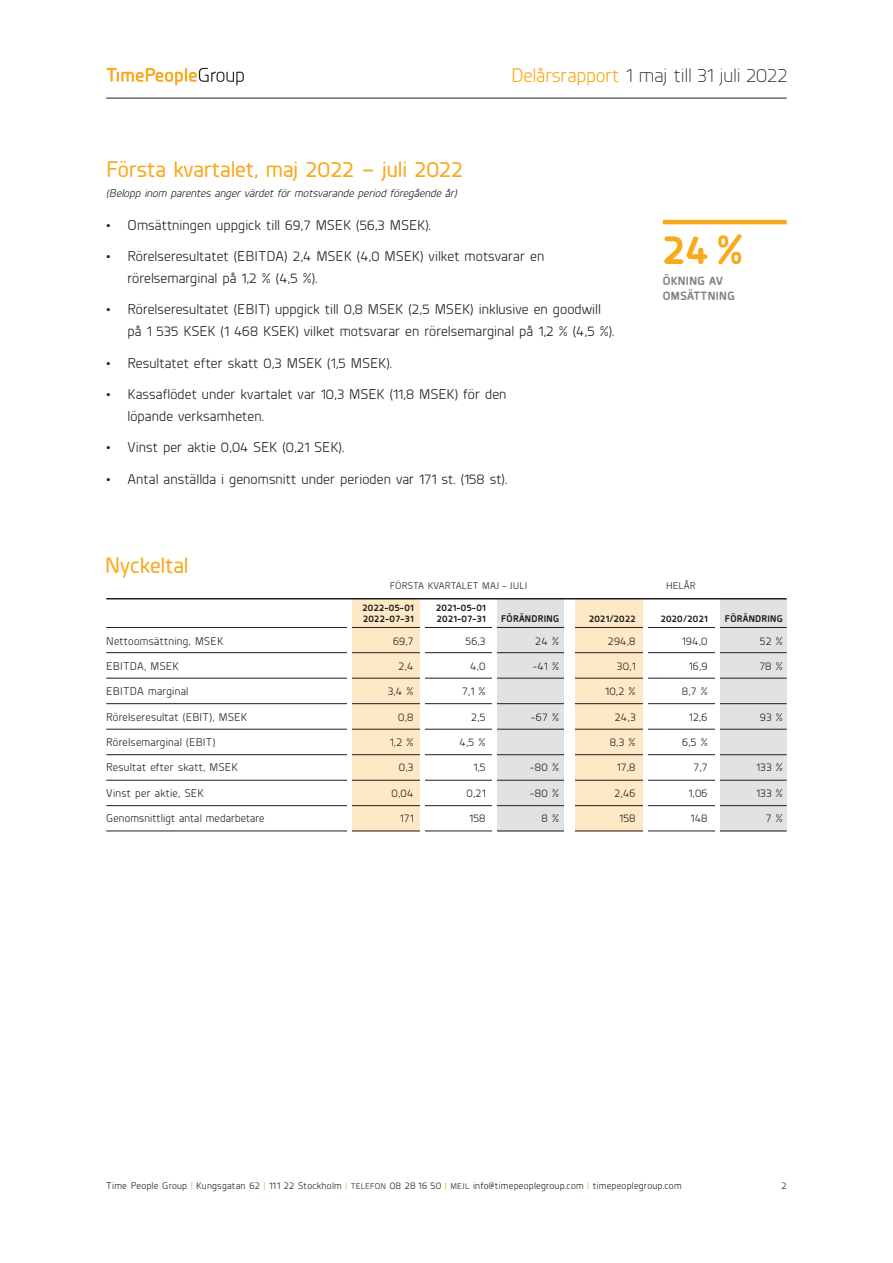
<style>
.page{position:relative;width:893px;height:1263px;background:#fff}
.page>*{position:absolute;margin:0;border:0;box-sizing:border-box;transform-origin:0 0}
.t1{font:700 42px "Planer";color:#f9a91b}
.t2{font:500 22.5px "Planer";color:#f9a91b}
.t3{font:300 19.5px "Planer";letter-spacing:-.005em;color:#231f20}
.t4{font:14.25px/22.2px "Planer";letter-spacing:.01em;color:#231f20}
.t5{font:700 12px/15px "Planer";letter-spacing:.025em;color:#808285}
.t6{font:11.25px "Planer";letter-spacing:.025em;color:#231f20}
.t7{font:italic 11.25px "Planer";color:#231f20}
.t8{font:9.75px "Planer";letter-spacing:.025em;color:#231f20}
.t9{font:700 9.75px "Planer";letter-spacing:.025em;color:#231f20}
.s1{font-weight:400;color:#f9a91b}
.s2{font-size:24px}
.s3{color:#f9a91b}
.s4{font-size:8.25px}
</style>
<div class="page">
<svg style="left:106px;top:68px;width:138px;height:18px"></svg>
<hr style="left:106px;top:98px;width:681px;height:1px;background:#231f20">
<div style="left:352px;top:599px;width:68px;height:232px;background:#fde9c6"></div>
<div style="left:497px;top:599px;width:68px;height:232px;background:#e1e2e4"></div>
<div style="left:575px;top:599px;width:68px;height:232px;background:#fde9c6"></div>
<div style="left:720px;top:599px;width:67px;height:232px;background:#e1e2e4"></div>
<hr style="left:106px;top:627px;width:681px;height:1px;background:#231f20">
<hr style="left:106px;top:652px;width:681px;height:1px;background:#231f20">
<hr style="left:106px;top:678px;width:681px;height:1px;background:#231f20">
<hr style="left:106px;top:703px;width:681px;height:1px;background:#231f20">
<hr style="left:106px;top:729px;width:681px;height:1px;background:#231f20">
<hr style="left:106px;top:754px;width:681px;height:1px;background:#231f20">
<hr style="left:106px;top:780px;width:681px;height:1px;background:#231f20">
<hr style="left:106px;top:805px;width:681px;height:1px;background:#231f20">
<hr style="left:106px;top:831px;width:681px;height:1px;background:#231f20">
<div style="left:347px;top:596px;width:5px;height:269px;background:#fff"></div>
<hr style="left:420px;top:596px;width:4px;height:269px;background:#fff">
<div style="left:492px;top:596px;width:5px;height:269px;background:#fff"></div>
<div style="left:564px;top:596px;width:11px;height:269px;background:#fff"></div>
<hr style="left:643px;top:596px;width:4px;height:269px;background:#fff">
<div style="left:715px;top:596px;width:5px;height:269px;background:#fff"></div>
<hr style="left:106px;top:598px;width:681px;height:1px;background:#231f20">
<hr style="left:663px;top:220px;width:124px;height:4px;background:#f9a91b">
<h3 class="t3" style="left:511px;top:63px;width:278px"><span class="s1">Delårsrapport</span> 1 maj till 31 juli 2022</h3>
<p class="t2" style="left:106px;top:154px;width:358px">Första kvartalet, maj 2022 <span class="s2">–</span> juli 2022</p>
<p class="t7" style="left:106px;top:186px;width:352px">(Belopp inom parentes anger värdet för motsvarande period föregående år)</p>
<p class="t4" style="left:106px;top:213px;width:326px">• Omsättningen uppgick till 69,7 MSEK (56,3 MSEK).</p>
<p class="t4" style="left:106px;top:244px;width:439px">• Rörelseresultatet (EBITDA) 2,4 MSEK (4,0 MSEK) vilket motsvarar en</p>
<p class="t4" style="left:128px;top:266px;width:191px">rörelsemarginal på 1,2 % (4,5 %).</p>
<p class="t4" style="left:106px;top:298px;width:496px">• Rörelseresultatet (EBIT) uppgick till 0,8 MSEK (2,5 MSEK) inklusive en goodwill</p>
<p class="t4" style="left:128px;top:320px;width:488px">på 1 535 KSEK (1 468 KSEK) vilket motsvarar en rörelsemarginal på 1,2 % (4,5 %).</p>
<p class="t4" style="left:106px;top:351px;width:287px">• Resultatet efter skatt 0,3 MSEK (1,5 MSEK).</p>
<p class="t4" style="left:128px;top:382px;width:380px;text-indent:-21px">• Kassaflödet under kvartalet var 10,3 MSEK (11,8 MSEK) för den löpande verksamheten.</p>
<p class="t4" style="left:106px;top:436px;width:239px">• Vinst per aktie 0,04 SEK (0,21 SEK).</p>
<p class="t4" style="left:106px;top:467px;width:403px">• Antal anställda i genomsnitt under perioden var 171 st. (158 st).</p>
<p class="t2" style="left:105px;top:549px;width:85px">Nyckeltal</p>
<p class="t1" style="left:663px;top:219px;width:82px">24 %</p>
<p class="t5" style="left:663px;top:272px;width:73px">ÖKNING AV<br>OMSÄTTNING</p>
<p class="t8" style="left:390px;top:579px;width:139px">FÖRSTA KVARTALET MAJ – JULI</p>
<p class="t8" style="left:666px;top:579px;width:31px">HELÅR</p>
<p class="t9" style="left:362px;top:601px;width:53px">2022-05-01</p>
<p class="t9" style="left:436px;top:601px;width:51px">2021-05-01</p>
<p class="t9" style="left:363px;top:611px;width:52px">2022-07-31</p>
<p class="t9" style="left:437px;top:611px;width:50px">2021-07-31</p>
<p class="t9" style="left:501px;top:611px;width:60px">FÖRÄNDRING</p>
<p class="t9" style="left:589px;top:611px;width:48px">2021/2022</p>
<p class="t9" style="left:661px;top:611px;width:48px">2020/2021</p>
<p class="t9" style="left:725px;top:611px;width:60px">FÖRÄNDRING</p>
<p class="t6" style="left:106px;top:633px;width:119px">Nettoomsättning, MSEK</p>
<p class="t6" style="left:393px;top:633px;width:22px">69,7</p>
<p class="t6" style="left:465px;top:633px;width:22px">56,3</p>
<p class="t6" style="left:535px;top:633px;width:25px">24 %</p>
<p class="t6" style="left:608px;top:633px;width:29px">294,8</p>
<p class="t6" style="left:682px;top:633px;width:27px">194,0</p>
<p class="t6" style="left:760px;top:633px;width:25px">52 %</p>
<p class="t6" style="left:106px;top:659px;width:74px">EBITDA, MSEK</p>
<p class="t6" style="left:399px;top:659px;width:16px">2,4</p>
<p class="t6" style="left:470px;top:659px;width:17px">4,0</p>
<p class="t6" style="left:532px;top:659px;width:28px">-41 %</p>
<p class="t6" style="left:617px;top:659px;width:20px">30,1</p>
<p class="t6" style="left:689px;top:659px;width:20px">16,9</p>
<p class="t6" style="left:759px;top:659px;width:25px">78 %</p>
<p class="t6" style="left:106px;top:684px;width:84px">EBITDA marginal</p>
<p class="t6" style="left:388px;top:684px;width:27px">3,4 %</p>
<p class="t6" style="left:462px;top:684px;width:25px">7,1 %</p>
<p class="t6" style="left:605px;top:684px;width:32px">10,2 %</p>
<p class="t6" style="left:682px;top:684px;width:27px">8,7 %</p>
<p class="t6" style="left:106px;top:709px;width:142px">Rörelseresultat (EBIT), MSEK</p>
<p class="t6" style="left:398px;top:709px;width:17px">0,8</p>
<p class="t6" style="left:471px;top:709px;width:16px">2,5</p>
<p class="t6" style="left:531px;top:709px;width:30px">-67 %</p>
<p class="t6" style="left:615px;top:709px;width:22px">24,3</p>
<p class="t6" style="left:689px;top:709px;width:20px">12,6</p>
<p class="t6" style="left:760px;top:709px;width:25px">93 %</p>
<p class="t6" style="left:106px;top:735px;width:111px">Rörelsemarginal (EBIT)</p>
<p class="t6" style="left:390px;top:735px;width:25px">1,2 %</p>
<p class="t6" style="left:460px;top:735px;width:27px">4,5 %</p>
<p class="t6" style="left:610px;top:735px;width:27px">8,3 %</p>
<p class="t6" style="left:682px;top:735px;width:27px">6,5 %</p>
<p class="t6" style="left:106px;top:760px;width:133px">Resultat efter skatt, MSEK</p>
<p class="t6" style="left:399px;top:760px;width:16px">0,3</p>
<p class="t6" style="left:473px;top:760px;width:14px">1,5</p>
<p class="t6" style="left:530px;top:760px;width:31px">-80 %</p>
<p class="t6" style="left:617px;top:760px;width:20px">17,8</p>
<p class="t6" style="left:694px;top:760px;width:15px">7,7</p>
<p class="t6" style="left:756px;top:760px;width:28px">133 %</p>
<p class="t6" style="left:106px;top:785px;width:99px">Vinst per aktie, SEK</p>
<p class="t6" style="left:392px;top:785px;width:23px">0,04</p>
<p class="t6" style="left:467px;top:785px;width:21px">0,21</p>
<p class="t6" style="left:530px;top:785px;width:31px">-80 %</p>
<p class="t6" style="left:614px;top:785px;width:23px">2,46</p>
<p class="t6" style="left:688px;top:785px;width:21px">1,06</p>
<p class="t6" style="left:756px;top:785px;width:28px">133 %</p>
<p class="t6" style="left:106px;top:811px;width:160px">Genomsnittligt antal medarbetare</p>
<p class="t6" style="left:400px;top:811px;width:15px">171</p>
<p class="t6" style="left:469px;top:811px;width:18px">158</p>
<p class="t6" style="left:541px;top:811px;width:19px">8 %</p>
<p class="t6" style="left:619px;top:811px;width:18px">158</p>
<p class="t6" style="left:691px;top:811px;width:18px">148</p>
<p class="t6" style="left:766px;top:811px;width:18px">7 %</p>
<p class="t8" style="left:106px;top:1179px;width:577px">Time People Group <span class="s3">|</span> Kungsgatan 62 <span class="s3">|</span> 111 22 Stockholm <span class="s3">|</span> <span class="s4">TELEFON</span> 08 28 16 50 <span class="s3">|</span> <span class="s4">MEJL</span> info@timepeoplegroup.com <span class="s3">|</span> timepeoplegroup.com</p>
<p class="t8" style="left:781px;top:1179px;width:7px">2</p>
</div>
